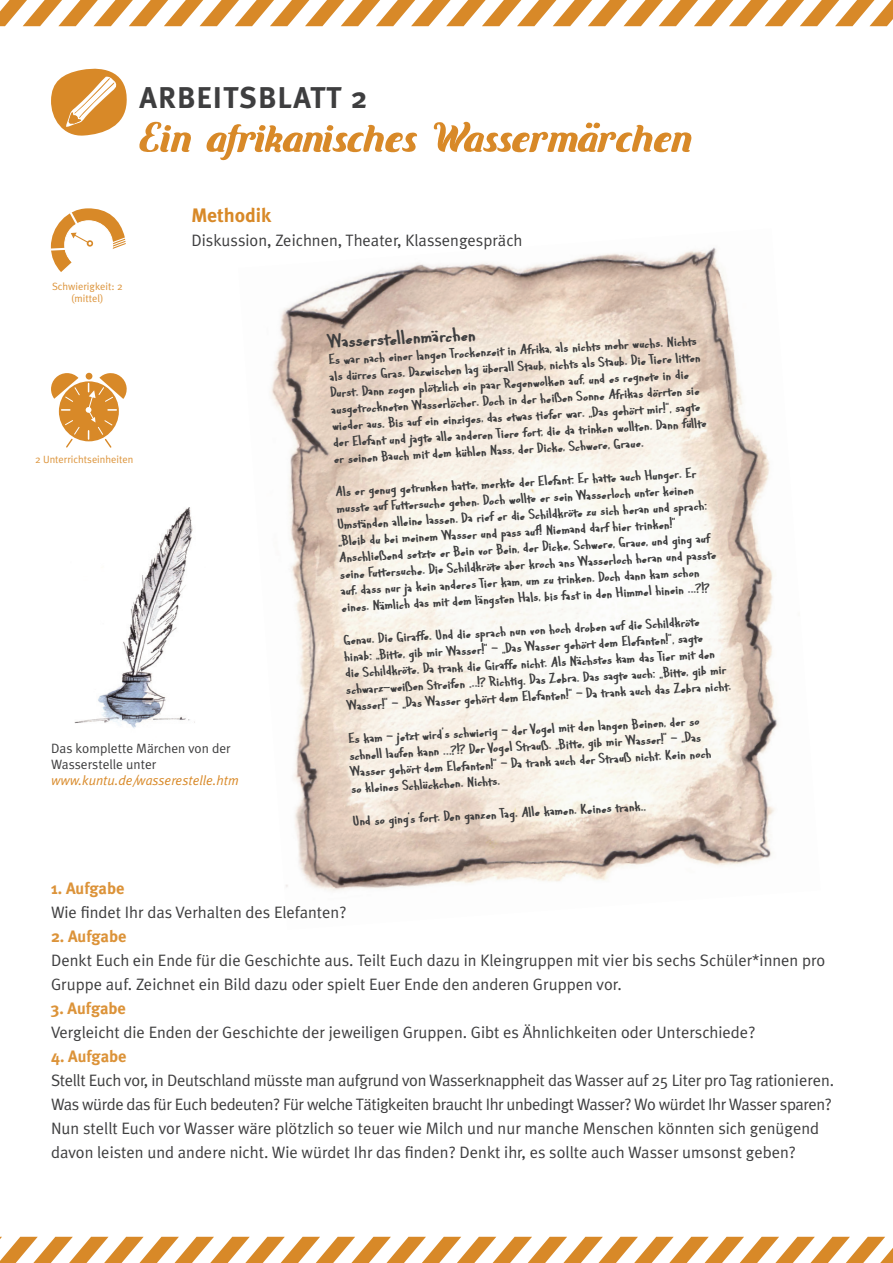
<style>
.page{position:relative;width:893px;height:1263px;background:#fff}
.page>*{position:absolute;margin:0;border:0;box-sizing:border-box;transform-origin:0 0}
.t1{font:52.5px "Carten";color:#d88928}
.t2{font:700 30px "Meta";letter-spacing:.05em;color:#3e3e3f}
.t3{font:21px "Art Club";color:#3e3e3f}
.t4{font:700 19.5px "Meta";color:#d88928}
.t5{font:16.5px/24px "Meta Plus Normal";letter-spacing:-.02em;color:#3e3e3f}
.t6{font:16.5px/24px "Meta Plus Normal";color:#3e3e3f}
.t7{font:700 16.5px "Meta Plus";color:#dc9339}
.t8{font:15px/16.5px "Art Club";color:#3e3e3f}
.t9{font:13.5px/16.2px "Meta Plus Normal";color:#3e3e3f}
.t10{font:italic 13.5px "Meta Plus Normal";color:#d88928}
.t11{font:10.5px/12.6px "Meta Plus Normal";color:#dc9339;text-align:center}
</style>
<div class="page">
<svg style="left:0;top:1237px;width:893px;height:26px"></svg>
<svg style="left:0;top:0;width:893px;height:26px"></svg>
<img style="left:74px;top:507px;width:121px;height:222px">
<img style="left:271px;top:247px;width:508px;height:669px">
<svg style="left:51px;top:372px;width:76px;height:76px"></svg>
<svg style="left:51px;top:68px;width:76px;height:68px"></svg>
<svg style="left:50px;top:208px;width:76px;height:64px"></svg>
<h2 class="t2" style="left:139px;top:80px;width:230px">ARBEITSBLATT 2</h2>
<h1 class="t1" style="left:139px;top:102px;width:553px">Ein afrikanisches Wassermärchen</h1>
<p class="t11" style="left:52px;top:280px;width:72px">Schwierigkeit: 2 (mittel)</p>
<h3 class="t4" style="left:191px;top:204px;width:81px">Methodik</h3>
<p class="t6" style="left:191px;top:228px;width:333px">Diskussion, Zeichnen, Theater, Klassengespräch</p>
<p class="t11" style="left:35px;top:452px;width:100px">2 Unterrichtseinheiten</p>
<p class="t9" style="left:51px;top:740px;width:181px">Das komplette Märchen von der<br>Wasserstelle unter</p>
<p class="t10" style="left:51px;top:773px;width:189px">www.kuntu.de/wasserestelle.htm</p>
<h3 class="t3" style="left:327px;top:329px;width:150px;rotate:-3deg">Wasserstellenmärchen</h3>
<p class="t8" style="left:328px;top:352px;width:375px;rotate:-3deg">Es war nach einer langen Trockenzeit in Afrika, als nichts mehr wuchs. Nichts als dürres Gras. Dazwischen lag überall Staub, nichts als Staub. Die Tiere litten Durst. Dann zogen plötzlich ein paar Regenwolken auf, und es regnete in die ausgetrockneten Wasserlöcher. Doch in der heißen Sonne Afrikas dörrten sie wieder aus. Bis auf ein einziges, das etwas tiefer war. „Das gehört mir!“, sagte der Elefant und jagte alle anderen Tiere fort, die da trinken wollten. Dann füllte er seinen Bauch mit dem kühlen Nass, der Dicke, Schwere, Graue.</p>
<p class="t8" style="left:335px;top:484px;width:378px;rotate:-3deg">Als er genug getrunken hatte, merkte der Elefant: Er hatte auch Hunger. Er musste auf Futtersuche gehen. Doch wollte er sein Wasserloch unter keinen Umständen alleine lassen. Da rief er die Schildkröte zu sich heran und sprach: „Bleib du bei meinem Wasser und pass auf! Niemand darf hier trinken!“ Anschließend setzte er Bein vor Bein, der Dicke, Schwere, Graue, und ging auf seine Futtersuche. Die Schildkröte aber kroch ans Wasserloch heran und passte auf, dass nur ja kein anderes Tier kam, um zu trinken. Doch dann kam schon eines. Nämlich das mit dem längsten Hals, bis fast in den Himmel hinein ...?!?</p>
<p class="t8" style="left:343px;top:632px;width:386px;rotate:-3deg">Genau. Die Giraffe. Und die sprach nun von hoch droben auf die Schildkröte hinab: „Bitte, gib mir Wasser!“ – „Das Wasser gehört dem Elefanten!“, sagte<br>die Schildkröte. Da trank die Giraffe nicht. Als Nächstes kam das Tier mit den schwarz-weißen Streifen ...!? Richtig. Das Zebra. Das sagte auch: „Bitte, gib mir Wasser!“ – „Das Wasser gehört dem Elefanten!“ – Da trank auch das Zebra nicht.</p>
<p class="t8" style="left:348px;top:731px;width:363px;rotate:-3deg">Es kam – jetzt wird’s schwierig – der Vogel mit den langen Beinen, der so schnell laufen kann ...?!? Der Vogel Strauß. „Bitte, gib mir Wasser!“ – „Das Wasser gehört dem Elefanten!“ – Da trank auch der Strauß nicht. Kein noch so kleines Schlückchen. Nichts.</p>
<p class="t8" style="left:353px;top:814px;width:295px;rotate:-3deg">Und so ging‘s fort. Den ganzen Tag. Alle kamen. Keines trank..</p>
<p class="t7" style="left:51px;top:879px;width:75px">1. Aufgabe</p>
<p class="t6" style="left:51px;top:900px;width:297px">Wie findet Ihr das Verhalten des Elefanten?</p>
<p class="t7" style="left:51px;top:927px;width:77px">2. Aufgabe</p>
<p class="t6" style="left:51px;top:948px;width:776px">Denkt Euch ein Ende für die Geschichte aus. Teilt Euch dazu in Kleingruppen mit vier bis sechs Schüler*innen pro<br>Gruppe auf. Zeichnet ein Bild dazu oder spielt Euer Ende den anderen Gruppen vor.</p>
<p class="t7" style="left:51px;top:999px;width:77px">3. Aufgabe</p>
<p class="t6" style="left:51px;top:1020px;width:706px">Vergleicht die Enden der Geschichte der jeweiligen Gruppen. Gibt es Ähnlichkeiten oder Unterschiede?</p>
<p class="t7" style="left:51px;top:1047px;width:77px">4. Aufgabe</p>
<p class="t5" style="left:51px;top:1068px;width:785px">Stellt Euch vor, in Deutschland müsste man aufgrund von Wasserknappheit das Wasser auf 25 Liter pro Tag rationieren.<br>Was würde das für Euch bedeuten? Für welche Tätigkeiten braucht Ihr unbedingt Wasser? Wo würdet Ihr Wasser sparen?<br>Nun stellt Euch vor Wasser wäre plötzlich so teuer wie Milch und nur manche Menschen könnten sich genügend davon leisten und andere nicht. Wie würdet Ihr das finden? Denkt ihr, es sollte auch Wasser umsonst geben?</p>
</div>
